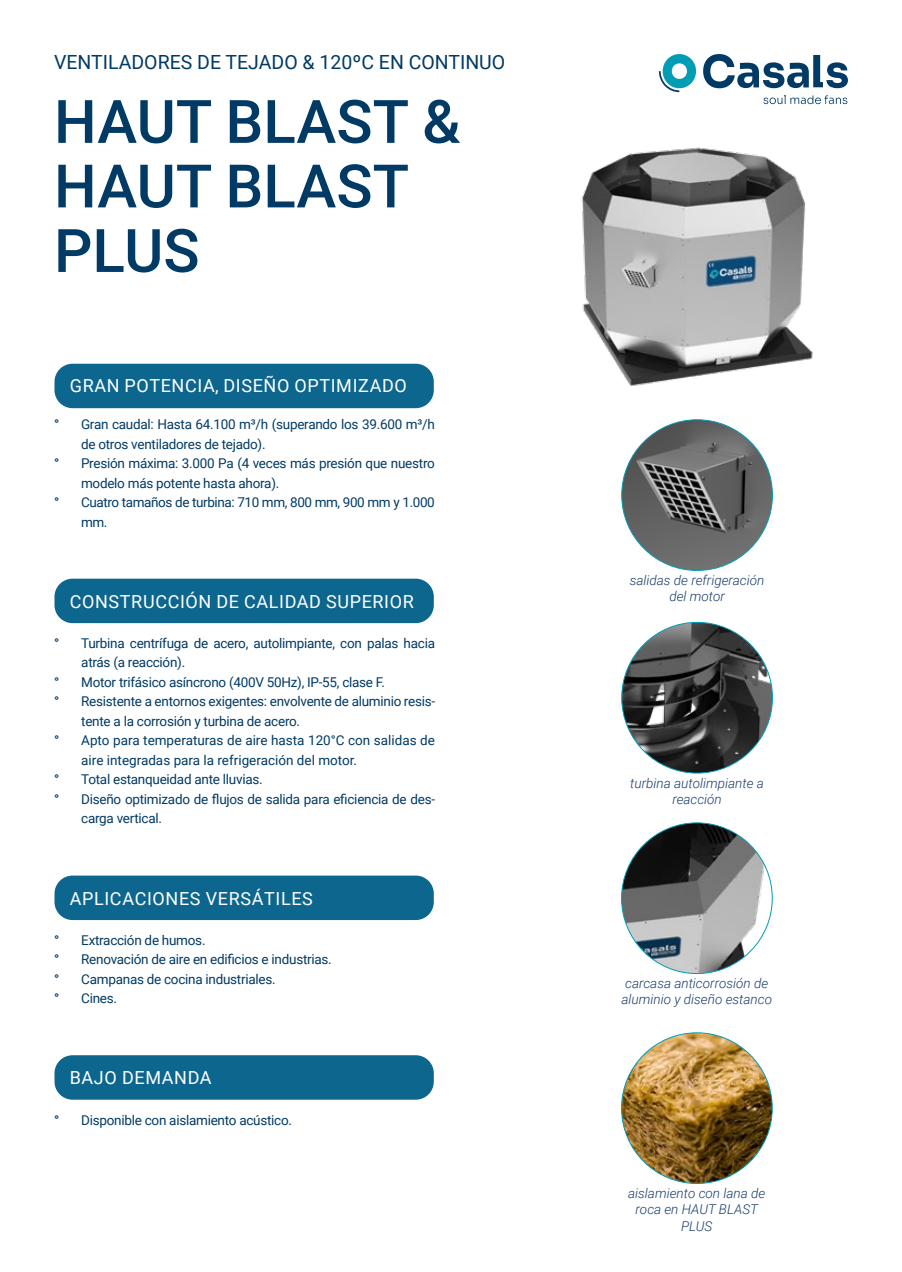
<style>
.page{position:relative;width:902px;height:1272px;background:#fff}
.page>*{position:absolute;margin:0;border:0;box-sizing:border-box;transform-origin:0 0}
.t1{font:500 60px/64.5px "Roboto";color:#003a65}
.t2{font:19.5px "Roboto";color:#003a65}
.t3{font:18px "Roboto";letter-spacing:.035em;color:#fff}
.t4{font:13.5px/19.5px "Roboto";letter-spacing:-.02em;color:#003a65}
.t5{font:italic 300 13.5px/16.2px "Roboto";color:#193c6b;text-align:center}
.t6{font:13.5px/19.5px "Roboto";color:#003a65}
.t7{font:700 13.5px "Roboto";color:#003a65}
</style>
<div class="page">
<div style="left:54px;top:364px;width:380px;height:44px;background:#0d668e;border-radius:18px"></div>
<div style="left:54px;top:578px;width:380px;height:45px;background:#0d668e;border-radius:18px"></div>
<div style="left:54px;top:875px;width:380px;height:45px;background:#0d668e;border-radius:18px"></div>
<div style="left:54px;top:1055px;width:380px;height:44px;background:#0d668e;border-radius:18px"></div>
<svg style="left:763px;top:95px;width:84px;height:9px"></svg>
<svg style="left:658px;top:54px;width:38px;height:38px"></svg>
<svg style="left:703px;top:54px;width:144px;height:34px"></svg>
<img style="left:581px;top:147px;width:232px;height:240px">
<img style="left:621px;top:420px;width:151px;height:150px;border-radius:75px">
<img style="left:621px;top:622px;width:151px;height:151px;border-radius:75px">
<img style="left:621px;top:822px;width:151px;height:151px;border-radius:75px">
<img style="left:621px;top:1032px;width:151px;height:151px;border-radius:75px">
<h2 class="t2" style="left:54px;top:48px;width:453px">VENTILADORES DE TEJADO &amp; 120ºC EN CONTINUO</h2>
<h1 class="t1" style="left:54px;top:87px;width:408px">HAUT BLAST &amp;<br>HAUT BLAST<br>PLUS</h1>
<h3 class="t3" style="left:70px;top:372px;width:338px">GRAN POTENCIA, DISEÑO OPTIMIZADO</h3>
<p class="t7" style="left:54px;top:415px;width:7px">°</p>
<p class="t4" style="left:81px;top:414px;width:355px">Gran caudal: Hasta 64.100 m³/h (superando los 39.600 m³/h de otros ventiladores de tejado).</p>
<p class="t7" style="left:54px;top:454px;width:7px">°</p>
<p class="t4" style="left:81px;top:453px;width:355px">Presión máxima: 3.000 Pa (4 veces más presión que nuestro modelo más potente hasta ahora).</p>
<p class="t7" style="left:54px;top:493px;width:7px">°</p>
<p class="t4" style="left:81px;top:492px;width:355px">Cuatro tamaños de turbina: 710 mm, 800 mm, 900 mm y 1.000 mm.</p>
<h3 class="t3" style="left:70px;top:588px;width:345px">CONSTRUCCIÓN DE CALIDAD SUPERIOR</h3>
<p class="t7" style="left:54px;top:633px;width:7px">°</p>
<p class="t4" style="left:81px;top:632px;width:355px">Turbina centrífuga de acero, autolimpiante, con palas hacia atrás (a reacción).</p>
<p class="t7" style="left:54px;top:672px;width:7px">°</p>
<p class="t4" style="left:81px;top:671px;width:305px">Motor trifásico asíncrono (400V 50Hz), IP-55, clase F.</p>
<p class="t7" style="left:54px;top:692px;width:7px">°</p>
<p class="t4" style="left:81px;top:691px;width:355px">Resistente a entornos exigentes: envolvente de aluminio resis&shy;tente a la corrosión y turbina de acero.</p>
<p class="t7" style="left:54px;top:731px;width:7px">°</p>
<p class="t6" style="left:81px;top:730px;width:355px">Apto para temperaturas de aire hasta 120°C con salidas de aire integradas para la refrigeración del motor.</p>
<p class="t7" style="left:54px;top:770px;width:7px">°</p>
<p class="t4" style="left:81px;top:769px;width:183px">Total estanqueidad ante lluvias.</p>
<p class="t7" style="left:54px;top:789px;width:7px">°</p>
<p class="t4" style="left:81px;top:788px;width:355px">Diseño optimizado de flujos de salida para eficiencia de des&shy;carga vertical.</p>
<h3 class="t3" style="left:70px;top:885px;width:244px">APLICACIONES VERSÁTILES</h3>
<p class="t7" style="left:54px;top:930px;width:7px">°</p>
<p class="t4" style="left:81px;top:929px;width:126px">Extracción de humos.</p>
<p class="t7" style="left:54px;top:949px;width:7px">°</p>
<p class="t4" style="left:81px;top:949px;width:252px">Renovación de aire en edificios e industrias.</p>
<p class="t7" style="left:54px;top:969px;width:7px">°</p>
<p class="t4" style="left:81px;top:968px;width:196px">Campanas de cocina industriales.</p>
<p class="t7" style="left:54px;top:988px;width:7px">°</p>
<p class="t4" style="left:81px;top:988px;width:37px">Cines.</p>
<h3 class="t3" style="left:70px;top:1065px;width:143px">BAJO DEMANDA</h3>
<p class="t7" style="left:54px;top:1110px;width:7px">°</p>
<p class="t4" style="left:81px;top:1109px;width:212px">Disponible con aislamiento acústico.</p>
<p class="t5" style="left:629px;top:571px;width:136px">salidas de refrigeración del motor</p>
<p class="t5" style="left:630px;top:774px;width:135px">turbina autolimpiante a reacción</p>
<p class="t5" style="left:621px;top:974px;width:152px;text-align:left">carcasa anticorrosión de aluminio y diseño estanco</p>
<p class="t5" style="left:628px;top:1184px;width:138px">aislamiento con lana de roca en HAUT BLAST<br>PLUS</p>
</div>
